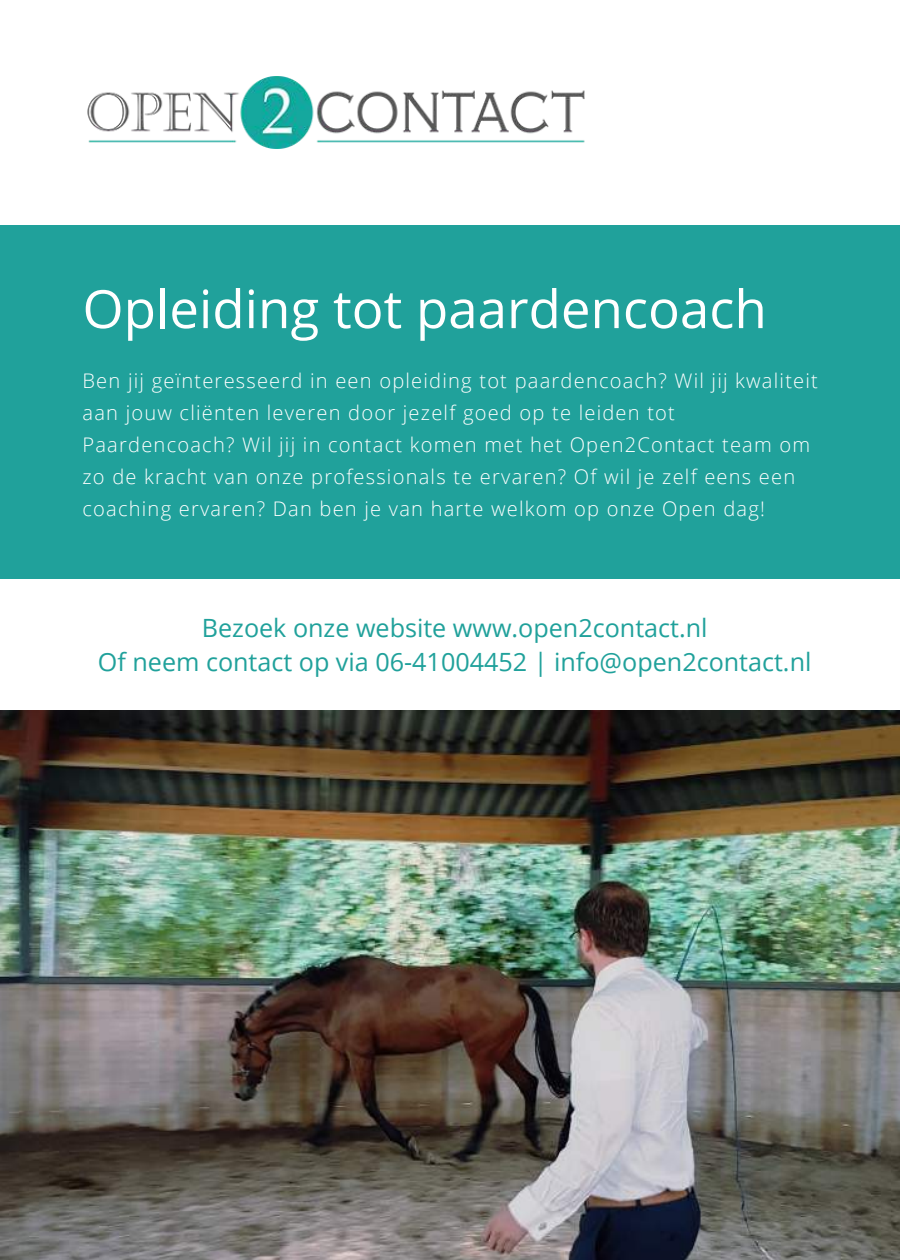
<style>
.page{position:relative;width:900px;height:1260px;background:#20a19b}
.page>*{position:absolute;margin:0;border:0;box-sizing:border-box;transform-origin:0 0}
.t1{font:52.75px "Open Sans";color:#fff}
.t2{font:25.25px/33.8px "Open Sans";color:#20a19b;text-align:center}
.t3{font:300 20px/32px "Open Sans";letter-spacing:.06em;color:#fff}
</style>
<div class="page">
<div style="left:0;top:0;width:900px;height:225px;background:#fff"></div>
<img style="left:87px;top:77px;width:498px;height:71px">
<div style="left:0;top:579px;width:900px;height:681px;background:#fff"></div>
<img style="left:0;top:711px;width:900px;height:549px">
<h1 class="t1" style="left:82px;top:272px;width:686px">Opleiding tot paardencoach</h1>
<p class="t3" style="left:82px;top:364px;width:737px">Ben jij geïnteresseerd in een opleiding tot paardencoach? Wil jij kwaliteit aan jouw cliënten leveren door jezelf goed op te leiden tot Paardencoach? Wil jij in contact komen met het Open2Contact team om zo de kracht van onze professionals te ervaren? Of wil je zelf eens een coaching ervaren? Dan ben je van harte welkom op onze Open dag!</p>
<p class="t2" style="left:98px;top:611px;width:715px">Bezoek onze website www.open2contact.nl<br>Of neem contact op via 06-41004452 | info@open2contact.nl</p>
</div>
